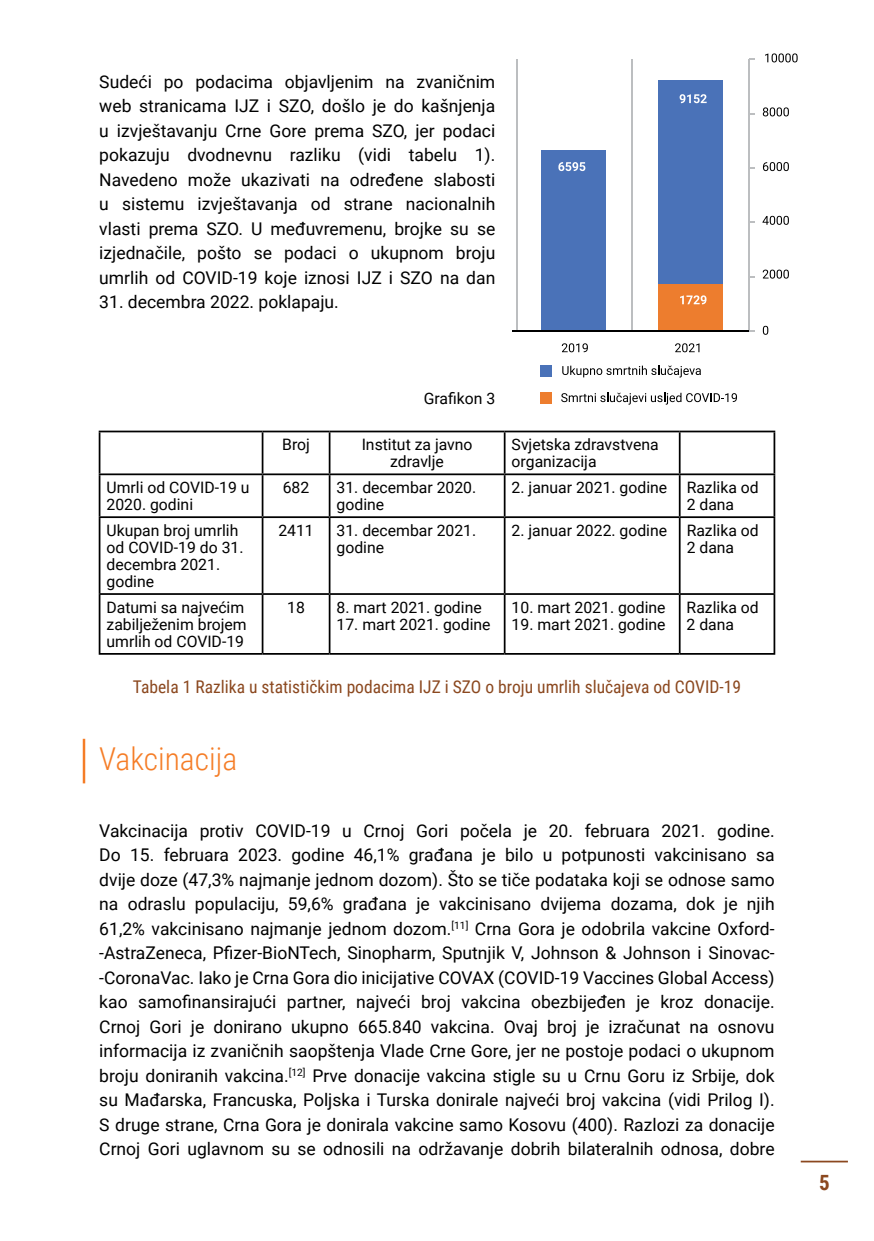
<style>
.page{position:relative;width:874px;height:1241px;background:#fff}
.page>*{position:absolute;margin:0;border:0;box-sizing:border-box;transform-origin:0 0}
.t1{font:300 31.5px "Roboto Condensed";color:#f57d27}
.t2{font:700 21px "Roboto Condensed";color:#8b481f}
.t3{font:17.5px/24.5px "Roboto";color:#000;text-align:justify}
.t4{font:17.5px "Roboto Condensed";color:#8b481f}
.t5{font:15.75px/17px "Roboto";color:#000}
</style>
<div class="page">
<hr style="left:800px;top:1160px;width:47px;height:2px;background:#8b481f">
<hr style="left:99px;top:430px;width:163px;height:2px;background:#000">
<hr style="left:99px;top:432px;width:1px;height:41px;background:#000">
<hr style="left:262px;top:430px;width:67px;height:2px;background:#000">
<hr style="left:261px;top:432px;width:2px;height:41px;background:#000">
<hr style="left:329px;top:430px;width:175px;height:2px;background:#000">
<hr style="left:328px;top:432px;width:2px;height:41px;background:#000">
<hr style="left:504px;top:430px;width:175px;height:2px;background:#000">
<hr style="left:503px;top:432px;width:2px;height:41px;background:#000">
<hr style="left:679px;top:430px;width:95px;height:2px;background:#000">
<hr style="left:678px;top:432px;width:2px;height:41px;background:#000">
<hr style="left:773px;top:432px;width:1px;height:41px;background:#000">
<hr style="left:99px;top:473px;width:163px;height:2px;background:#000">
<hr style="left:99px;top:475px;width:1px;height:41px;background:#000">
<hr style="left:262px;top:473px;width:67px;height:2px;background:#000">
<hr style="left:261px;top:475px;width:2px;height:41px;background:#000">
<hr style="left:329px;top:473px;width:175px;height:2px;background:#000">
<hr style="left:328px;top:475px;width:2px;height:41px;background:#000">
<hr style="left:504px;top:473px;width:175px;height:2px;background:#000">
<hr style="left:503px;top:475px;width:2px;height:41px;background:#000">
<hr style="left:679px;top:473px;width:95px;height:2px;background:#000">
<hr style="left:678px;top:475px;width:2px;height:41px;background:#000">
<hr style="left:773px;top:475px;width:1px;height:41px;background:#000">
<hr style="left:99px;top:516px;width:163px;height:2px;background:#000">
<hr style="left:99px;top:518px;width:1px;height:75px;background:#000">
<hr style="left:262px;top:516px;width:67px;height:2px;background:#000">
<hr style="left:261px;top:518px;width:2px;height:75px;background:#000">
<hr style="left:329px;top:516px;width:175px;height:2px;background:#000">
<hr style="left:328px;top:518px;width:2px;height:75px;background:#000">
<hr style="left:504px;top:516px;width:175px;height:2px;background:#000">
<hr style="left:503px;top:518px;width:2px;height:75px;background:#000">
<hr style="left:679px;top:516px;width:95px;height:2px;background:#000">
<hr style="left:678px;top:518px;width:2px;height:75px;background:#000">
<hr style="left:773px;top:518px;width:1px;height:75px;background:#000">
<hr style="left:99px;top:593px;width:163px;height:2px;background:#000">
<hr style="left:99px;top:595px;width:1px;height:58px;background:#000">
<hr style="left:262px;top:593px;width:67px;height:2px;background:#000">
<hr style="left:261px;top:595px;width:2px;height:58px;background:#000">
<hr style="left:329px;top:593px;width:175px;height:2px;background:#000">
<hr style="left:328px;top:595px;width:2px;height:58px;background:#000">
<hr style="left:504px;top:593px;width:175px;height:2px;background:#000">
<hr style="left:503px;top:595px;width:2px;height:58px;background:#000">
<hr style="left:679px;top:593px;width:95px;height:2px;background:#000">
<hr style="left:678px;top:595px;width:2px;height:58px;background:#000">
<hr style="left:773px;top:595px;width:1px;height:58px;background:#000">
<hr style="left:99px;top:653px;width:163px;height:1px;background:#000">
<hr style="left:262px;top:653px;width:67px;height:1px;background:#000">
<hr style="left:329px;top:653px;width:175px;height:1px;background:#000">
<hr style="left:504px;top:653px;width:175px;height:1px;background:#000">
<hr style="left:679px;top:653px;width:95px;height:1px;background:#000">
<hr style="left:83px;top:738px;width:2px;height:45px;background:#f57d27">
<svg style="left:762px;top:326px;width:6px;height:9px"></svg>
<svg style="left:762px;top:269px;width:26px;height:9px"></svg>
<svg style="left:762px;top:216px;width:26px;height:9px"></svg>
<svg style="left:762px;top:162px;width:26px;height:9px"></svg>
<svg style="left:762px;top:107px;width:26px;height:9px"></svg>
<svg style="left:675px;top:343px;width:24px;height:9px"></svg>
<svg style="left:561px;top:343px;width:26px;height:9px"></svg>
<svg style="left:562px;top:365px;width:138px;height:12px"></svg>
<svg style="left:561px;top:393px;width:175px;height:11px"></svg>
<svg style="left:765px;top:53px;width:32px;height:9px"></svg>
<div style="left:540px;top:364px;width:11px;height:12px;background:#4a72b8"></div>
<div style="left:540px;top:392px;width:11px;height:11px;background:#ed7d2e"></div>
<div style="left:541px;top:150px;width:64px;height:180px;background:#4a72b8"></div>
<div style="left:658px;top:80px;width:64px;height:204px;background:#4a72b8"></div>
<div style="left:658px;top:284px;width:64px;height:46px;background:#ed7d2e"></div>
<hr style="left:516px;top:59px;width:1px;height:271px;background:#bcbec0">
<hr style="left:631px;top:59px;width:1px;height:271px;background:#bcbec0">
<hr style="left:747px;top:59px;width:2px;height:271px;background:#bcbec0">
<svg style="left:558px;top:162px;width:27px;height:9px"></svg>
<svg style="left:679px;top:94px;width:27px;height:9px"></svg>
<svg style="left:680px;top:295px;width:26px;height:9px"></svg>
<hr style="left:512px;top:330px;width:236px;height:1px;background:#000">
<p class="t3" style="left:99px;top:68px;width:397px">Sudeći po podacima objavljenim na zvaničnim web stranicama IJZ i SZO, došlo je do kašnjenja u izvještavanju Crne Gore prema SZO, jer podaci pokazuju dvodnevnu razliku (vidi tabelu 1).<br>Navedeno može ukazivati na određene slabosti u sistemu izvještavanja od strane nacionalnih vlasti prema SZO. U međuvremenu, brojke su se izjednačile, pošto se podaci o ukupnom broju umrlih od COVID-19 koje iznosi IJZ i SZO na dan</p>
<p class="t3" style="left:99px;top:289px;width:241px">31. decembra 2022. poklapaju.</p>
<p class="t5" style="left:423px;top:389px;width:73px">Grafikon 3</p>
<p class="t5" style="left:282px;top:435px;width:29px">Broj</p>
<p class="t5" style="left:361px;top:435px;width:112px;text-align:center">Institut za javno zdravlje</p>
<p class="t5" style="left:511px;top:435px;width:148px">Svjetska zdravstvena organizacija</p>
<p class="t5" style="left:106px;top:478px;width:144px">Umrli od COVID-19 u<br>2020. godini</p>
<p class="t5" style="left:282px;top:478px;width:28px">682</p>
<p class="t5" style="left:336px;top:478px;width:141px">31. decembar 2020. godine</p>
<p class="t5" style="left:686px;top:478px;width:74px;text-indent:-175px">2. januar 2021. godine Razlika od<br>2 dana</p>
<p class="t5" style="left:106px;top:521px;width:138px">Ukupan broj umrlih od COVID-19 do 31. decembra 2021. godine</p>
<p class="t5" style="left:278px;top:521px;width:37px">2411</p>
<p class="t5" style="left:336px;top:521px;width:141px">31. decembar 2021. godine</p>
<p class="t5" style="left:686px;top:521px;width:74px;text-indent:-175px">2. januar 2022. godine Razlika od<br>2 dana</p>
<p class="t5" style="left:106px;top:598px;width:142px">Datumi sa najvećim zabilježenim brojem umrlih od COVID-19</p>
<p class="t5" style="left:287px;top:598px;width:19px">18</p>
<p class="t5" style="left:336px;top:598px;width:147px">8. mart 2021. godine</p>
<p class="t5" style="left:511px;top:598px;width:155px">10. mart 2021. godine</p>
<p class="t5" style="left:511px;top:615px;width:155px">19. mart 2021. godine</p>
<p class="t5" style="left:686px;top:598px;width:74px">Razlika od<br>2 dana</p>
<p class="t5" style="left:336px;top:615px;width:155px">17. mart 2021. godine</p>
<p class="t4" style="left:133px;top:674px;width:609px">Tabela 1 Razlika u statističkim podacima IJZ i SZO o broju umrlih slučajeva od COVID-19</p>
<h1 class="t1" style="left:99px;top:736px;width:139px">Vakcinacija</h1>
<p class="t3" style="left:99px;top:817px;width:676px">Vakcinacija protiv COVID-19 u Crnoj Gori počela je 20. februara 2021. godine.<br>Do 15. februara 2023. godine 46,1% građana je bilo u potpunosti vakcinisano sa dvije doze (47,3% najmanje jednom dozom). Što se tiče podataka koji se odnose samo na odraslu populaciju, 59,6% građana je vakcinisano dvijema dozama, dok je njih 61,2% vakcinisano najmanje jednom dozom.<sup>[11]</sup> Crna Gora je odobrila vakcine Oxford--AstraZeneca, Pfizer-BioNTech, Sinopharm, Sputnjik V, Johnson &amp; Johnson i Sinovac--CoronaVac. Iako je Crna Gora dio inicijative COVAX (COVID-19 Vaccines Global Access) kao samofinansirajući partner, najveći broj vakcina obezbijeđen je kroz donacije.<br>Crnoj Gori je donirano ukupno 665.840 vakcina. Ovaj broj je izračunat na osnovu informacija iz zvaničnih saopštenja Vlade Crne Gore, jer ne postoje podaci o ukupnom broju doniranih vakcina.<sup>[12]</sup> Prve donacije vakcina stigle su u Crnu Goru iz Srbije, dok su Mađarska, Francuska, Poljska i Turska donirale najveći broj vakcina (vidi Prilog I).<br>S druge strane, Crna Gora je donirala vakcine samo Kosovu (400). Razlozi za donacije Crnoj Gori uglavnom su se odnosili na održavanje dobrih bilateralnih odnosa, dobre</p>
<p class="t2" style="left:818px;top:1167px;width:12px">5</p>
</div>
